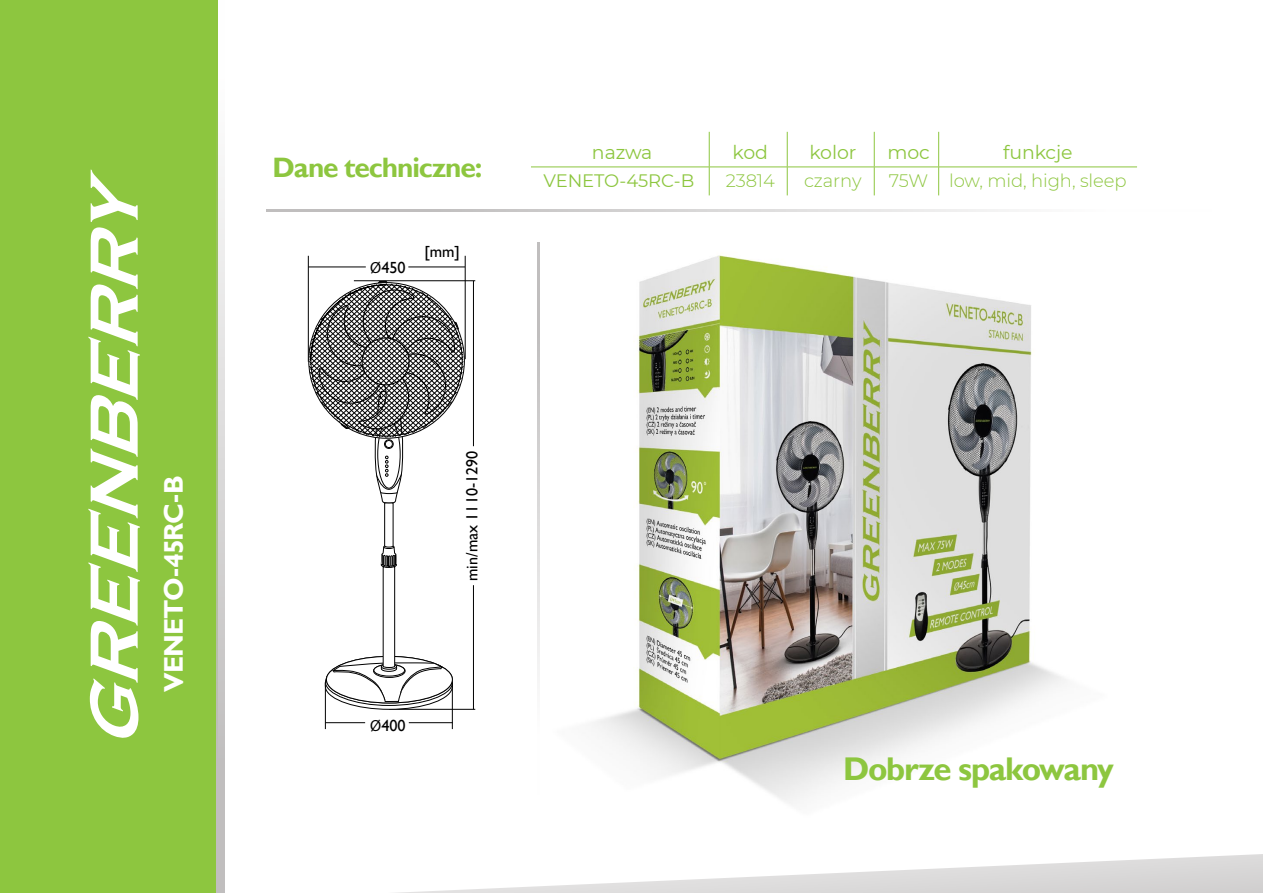
<style>
.page{position:relative;width:1263px;height:893px;background:#fff}
.page>*{position:absolute;margin:0;border:0;box-sizing:border-box;transform-origin:0 0}
.t1{font:700 32.85px "Gill Sans";letter-spacing:-.04em;color:#8dc63f}
.t2{font:700 28.05px "Gill Sans";letter-spacing:-.04em;color:#8dc63f}
.t3{font:700 27px "Gill Sans";letter-spacing:-.04em;color:#fff}
.t4{font:18.9px "Montserrat";letter-spacing:-.005em;color:#8dc63f}
.t5{font:300 18px "Montserrat";letter-spacing:-.005em;color:#8dc63f}
.t6{font:18px "Montserrat";letter-spacing:-.005em;color:#8dc63f}
.t7{font:16.05px "Gill Sans";color:#000}
.s1{font-family:"Myriad"}
</style>
<div class="page">
<img style="left:412px;top:242px;width:654px;height:562px">
<hr style="left:709px;top:132px;width:1px;height:35px;background:#8dc63f">
<hr style="left:787px;top:132px;width:1px;height:35px;background:#8dc63f">
<hr style="left:874px;top:132px;width:1px;height:35px;background:#8dc63f">
<hr style="left:938px;top:132px;width:1px;height:35px;background:#8dc63f">
<hr style="left:531px;top:167px;width:178px;height:1px;background:#8dc63f">
<hr style="left:709px;top:167px;width:78px;height:1px;background:#8dc63f">
<svg style="left:709px;top:167px;width:1px;height:28px"></svg>
<hr style="left:787px;top:167px;width:87px;height:1px;background:#8dc63f">
<svg style="left:787px;top:167px;width:1px;height:28px"></svg>
<hr style="left:874px;top:167px;width:65px;height:1px;background:#8dc63f">
<svg style="left:874px;top:167px;width:1px;height:28px"></svg>
<hr style="left:939px;top:167px;width:198px;height:1px;background:#8dc63f">
<svg style="left:938px;top:167px;width:1px;height:28px"></svg>
<hr style="left:325px;top:722px;width:40px;height:1px;background:#000">
<hr style="left:325px;top:683px;width:1px;height:46px;background:#000">
<hr style="left:473px;top:281px;width:1px;height:165px;background:#000">
<hr style="left:389px;top:709px;width:86px;height:1px;background:#000">
<hr style="left:354px;top:280px;width:121px;height:1px;background:#000">
<hr style="left:473px;top:585px;width:1px;height:124px;background:#000">
<hr style="left:408px;top:267px;width:57px;height:1px;background:#000">
<hr style="left:308px;top:267px;width:58px;height:1px;background:#000">
<hr style="left:465px;top:256px;width:1px;height:103px;background:#000">
<hr style="left:308px;top:256px;width:1px;height:106px;background:#000">
<hr style="left:409px;top:722px;width:44px;height:1px;background:#000">
<svg style="left:308px;top:281px;width:157px;height:429px"></svg>
<hr style="left:452px;top:682px;width:1px;height:47px;background:#000">
<svg style="left:396px;top:854px;width:867px;height:39px"></svg>
<div style="left:0;top:0;width:217px;height:893px;background:#8dc63f"></div>
<hr style="left:266px;top:209px;width:945px;height:2px;background:#c0bebe">
<hr style="left:537px;top:242px;width:2px;height:553px;background:#c0bebe">
<svg style="left:88px;top:170px;width:52px;height:568px"></svg>
<svg style="left:216px;top:0;width:9px;height:893px"></svg>
<h3 class="t3" style="left:158px;top:692px;width:218px;rotate:-90deg">VENETO-45RC-B</h3>
<h2 class="t2" style="left:272px;top:150px;width:211px">Dane techniczne:</h2>
<p class="t7" style="left:370px;top:258px;width:37px"><span class="s1">Ø</span>450</p>
<p class="t7" style="left:424px;top:242px;width:37px">[mm]</p>
<p class="t4" style="left:592px;top:139px;width:62px">nazwa</p>
<p class="t4" style="left:733px;top:139px;width:37px">kod</p>
<p class="t4" style="left:809px;top:139px;width:48px">kolor</p>
<p class="t4" style="left:887px;top:139px;width:44px">moc</p>
<p class="t4" style="left:1003px;top:139px;width:71px">funkcje</p>
<p class="t6" style="left:544px;top:169px;width:152px">VENETO-45RC-B</p>
<p class="t5" style="left:726px;top:169px;width:51px">23814</p>
<p class="t5" style="left:804px;top:169px;width:59px">czarny</p>
<p class="t5" style="left:889px;top:169px;width:239px">75W low, mid, high, sleep</p>
<p class="t7" style="left:370px;top:717px;width:37px"><span class="s1">Ø</span>400</p>
<p class="t7" style="left:463px;top:581px;width:131px;rotate:-90deg">min/max 1110-1290</p>
<h1 class="t1" style="left:843px;top:749px;width:272px">Dobrze spakowany</h1>
</div>
